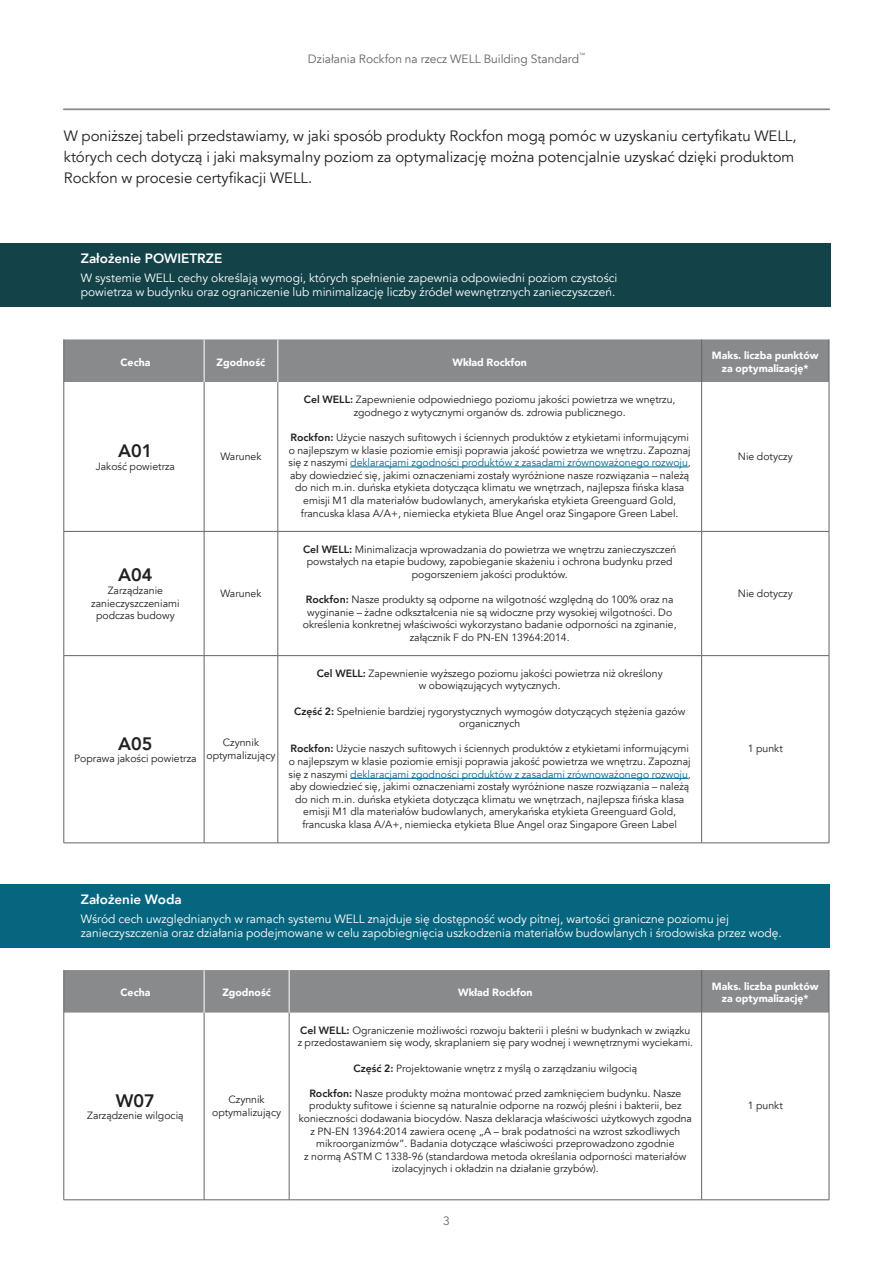
<style>
.page{position:relative;width:893px;height:1263px;background:#fff}
.page>*{position:absolute;margin:0;border:0;box-sizing:border-box;transform-origin:0 0}
.t1{font:800 18px "Avenir";color:#231f20}
.t2{font:15px/21px "Avenir";color:#231f20}
.t3{font:800 13.5px "Avenir";color:#fff}
.t4{font:12px/14.4px "Avenir";color:#fff}
.t5{font:12px "Avenir";color:#636466}
.t6{font:10.5px/12.6px "Avenir";color:#231f20;text-align:center}
.t7{font:900 10.5px/12.6px "Avenir";color:#fff;text-align:center}
.t8{font:6px "Avenir";color:#636466}
.s1{font-weight:800}
.s2{color:#006893}
</style>
<div class="page">
<hr style="left:64px;top:108px;width:765px;height:2px;background:#888a8c">
<div style="left:65px;top:339px;width:764px;height:43px;background:#888a8c"></div>
<hr style="left:64px;top:382px;width:1px;height:149px;background:#636466">
<hr style="left:204px;top:382px;width:1px;height:149px;background:#636466">
<hr style="left:278px;top:382px;width:1px;height:149px;background:#636466">
<hr style="left:701px;top:382px;width:1px;height:149px;background:#636466">
<hr style="left:829px;top:382px;width:1px;height:149px;background:#636466">
<hr style="left:64px;top:531px;width:140px;height:1px;background:#636466">
<hr style="left:64px;top:532px;width:1px;height:123px;background:#636466">
<hr style="left:204px;top:531px;width:74px;height:1px;background:#636466">
<hr style="left:204px;top:532px;width:1px;height:123px;background:#636466">
<hr style="left:278px;top:531px;width:424px;height:1px;background:#636466">
<hr style="left:278px;top:532px;width:1px;height:123px;background:#636466">
<hr style="left:702px;top:531px;width:127px;height:1px;background:#636466">
<hr style="left:701px;top:532px;width:1px;height:123px;background:#636466">
<hr style="left:829px;top:532px;width:1px;height:123px;background:#636466">
<hr style="left:64px;top:655px;width:140px;height:1px;background:#636466">
<hr style="left:64px;top:656px;width:1px;height:187px;background:#636466">
<hr style="left:204px;top:655px;width:74px;height:1px;background:#636466">
<hr style="left:204px;top:656px;width:1px;height:187px;background:#636466">
<hr style="left:278px;top:655px;width:424px;height:1px;background:#636466">
<hr style="left:278px;top:656px;width:1px;height:187px;background:#636466">
<hr style="left:702px;top:655px;width:127px;height:1px;background:#636466">
<hr style="left:701px;top:656px;width:1px;height:187px;background:#636466">
<hr style="left:829px;top:656px;width:1px;height:187px;background:#636466">
<hr style="left:64px;top:843px;width:140px;height:1px;background:#636466">
<hr style="left:204px;top:843px;width:74px;height:1px;background:#636466">
<hr style="left:278px;top:843px;width:424px;height:1px;background:#636466">
<hr style="left:702px;top:843px;width:127px;height:1px;background:#636466">
<hr style="left:64px;top:339px;width:1px;height:43px;background:#636466">
<hr style="left:701px;top:339px;width:1px;height:43px;background:#636466">
<hr style="left:829px;top:339px;width:1px;height:43px;background:#636466">
<hr style="left:204px;top:339px;width:1px;height:43px;background:#fff">
<hr style="left:278px;top:339px;width:1px;height:43px;background:#fff">
<hr style="left:350px;top:467px;width:338px;height:1px;background:#006893">
<hr style="left:350px;top:778px;width:338px;height:1px;background:#006893">
<div style="left:65px;top:970px;width:764px;height:42px;background:#888a8c"></div>
<hr style="left:64px;top:1012px;width:1px;height:187px;background:#636466">
<hr style="left:204px;top:1012px;width:1px;height:187px;background:#636466">
<hr style="left:289px;top:1012px;width:1px;height:187px;background:#636466">
<hr style="left:701px;top:1012px;width:1px;height:187px;background:#636466">
<hr style="left:829px;top:1012px;width:1px;height:187px;background:#636466">
<hr style="left:64px;top:1199px;width:140px;height:1px;background:#636466">
<hr style="left:204px;top:1199px;width:85px;height:1px;background:#636466">
<hr style="left:289px;top:1199px;width:413px;height:1px;background:#636466">
<hr style="left:702px;top:1199px;width:127px;height:1px;background:#636466">
<hr style="left:64px;top:970px;width:1px;height:42px;background:#636466">
<hr style="left:701px;top:970px;width:1px;height:42px;background:#636466">
<hr style="left:829px;top:970px;width:1px;height:42px;background:#636466">
<hr style="left:204px;top:970px;width:1px;height:42px;background:#fff">
<hr style="left:289px;top:970px;width:1px;height:42px;background:#fff">
<div style="left:0;top:243px;width:830px;height:64px;background:#144249"></div>
<div style="left:0;top:884px;width:829px;height:63px;background:#07667f"></div>
<p class="t5" style="left:308px;top:52px;width:272px">Działania Rockfon na rzecz WELL Building Standard</p>
<p class="t8" style="left:579px;top:51px;width:7px">™</p>
<p class="t2" style="left:64px;top:126px;width:734px">W poniższej tabeli przedstawiamy, w jaki sposób produkty Rockfon mogą pomóc w uzyskaniu certyfikatu WELL, których cech dotyczą i jaki maksymalny poziom za optymalizację można potencjalnie uzyskać dzięki produktom<br>Rockfon w procesie certyfikacji WELL.</p>
<p class="t3" style="left:81px;top:248px;width:143px">Założenie POWIETRZE</p>
<p class="t4" style="left:81px;top:271px;width:538px">W systemie WELL cechy określają wymogi, których spełnienie zapewnia odpowiedni poziom czystości powietrza w budynku oraz ograniczenie lub minimalizację liczby źródeł wewnętrznych zanieczyszczeń.</p>
<p class="t7" style="left:120px;top:355px;width:31px">Cecha</p>
<p class="t7" style="left:217px;top:355px;width:50px">Zgodność</p>
<p class="t7" style="left:452px;top:355px;width:76px">Wkład Rockfon</p>
<p class="t7" style="left:712px;top:349px;width:108px">Maks. liczba punktów za optymalizację*</p>
<h1 class="t1" style="left:118px;top:437px;width:36px">A01</h1>
<p class="t6" style="left:96px;top:460px;width:81px">Jakość powietrza</p>
<p class="t6" style="left:220px;top:450px;width:43px">Warunek</p>
<h1 class="t1" style="left:118px;top:561px;width:36px">A04</h1>
<p class="t6" style="left:91px;top:584px;width:90px">Zarządzanie zanieczyszczeniami podczas budowy</p>
<p class="t6" style="left:220px;top:587px;width:43px">Warunek</p>
<h1 class="t1" style="left:118px;top:729px;width:36px">A05</h1>
<p class="t6" style="left:74px;top:753px;width:124px">Poprawa jakości powietrza</p>
<p class="t6" style="left:206px;top:736px;width:71px">Czynnik optymalizujący</p>
<p class="t6" style="left:304px;top:393px;width:373px"><span class="s1">Cel WELL:</span> Zapewnienie odpowiedniego poziomu jakości powietrza we wnętrzu, zgodnego z wytycznymi organów ds. zdrowia publicznego.</p>
<p class="t6" style="left:289px;top:431px;width:404px"><span class="s1">Rockfon:</span> Użycie naszych sufitowych i ściennych produktów z etykietami informującymi o najlepszym w klasie poziomie emisji poprawia jakość powietrza we wnętrzu. Zapoznaj się z naszymi <span class="s2">deklaracjami zgodności produktów z zasadami zrównoważonego rozwoju</span>, aby dowiedzieć się, jakimi oznaczeniami zostały wyróżnione nasze rozwiązania – należą do nich m.in. duńska etykieta dotycząca klimatu we wnętrzach, najlepsza fińska klasa emisji M1 dla materiałów budowlanych, amerykańska etykieta Greenguard Gold, francuska klasa A/A+, niemiecka etykieta Blue Angel oraz Singapore Green Label.</p>
<p class="t6" style="left:303px;top:543px;width:375px"><span class="s1">Cel WELL:</span> Minimalizacja wprowadzania do powietrza we wnętrzu zanieczyszczeń powstałych na etapie budowy, zapobieganie skażeniu i ochrona budynku przed pogorszeniem jakości produktów.</p>
<p class="t6" style="left:303px;top:593px;width:375px"><span class="s1">Rockfon:</span> Nasze produkty są odporne na wilgotność względną do 100% oraz na wyginanie – żadne odkształcenia nie są widoczne przy wysokiej wilgotności. Do określenia konkretnej właściwości wykorzystano badanie odporności na zginanie, załącznik F do PN-EN 13964:2014.</p>
<p class="t6" style="left:738px;top:450px;width:56px">Nie dotyczy</p>
<p class="t6" style="left:738px;top:587px;width:56px">Nie dotyczy</p>
<p class="t6" style="left:317px;top:667px;width:348px"><span class="s1">Cel WELL:</span> Zapewnienie wyższego poziomu jakości powietrza niż określony w obowiązujących wytycznych.</p>
<p class="t6" style="left:294px;top:705px;width:393px"><span class="s1">Część 2:</span> Spełnienie bardziej rygorystycznych wymogów dotyczących stężenia gazów organicznych</p>
<p class="t6" style="left:289px;top:743px;width:404px"><span class="s1">Rockfon:</span> Użycie naszych sufitowych i ściennych produktów z etykietami informującymi o najlepszym w klasie poziomie emisji poprawia jakość powietrza we wnętrzu. Zapoznaj się z naszymi <span class="s2">deklaracjami zgodności produktów z zasadami zrównoważonego rozwoju</span>, aby dowiedzieć się, jakimi oznaczeniami zostały wyróżnione nasze rozwiązania – należą do nich m.in. duńska etykieta dotycząca klimatu we wnętrzach, najlepsza fińska klasa emisji M1 dla materiałów budowlanych, amerykańska etykieta Greenguard Gold, francuska klasa A/A+, niemiecka etykieta Blue Angel oraz Singapore Green Label</p>
<p class="t6" style="left:748px;top:743px;width:37px">1 punkt</p>
<p class="t3" style="left:81px;top:889px;width:102px">Założenie Woda</p>
<p class="t4" style="left:81px;top:911px;width:703px">Wśród cech uwzględnianych w ramach systemu WELL znajduje się dostępność wody pitnej, wartości graniczne poziomu jej zanieczyszczenia oraz działania podejmowane w celu zapobiegnięcia uszkodzenia materiałów budowlanych i środowiska przez wodę.</p>
<p class="t7" style="left:120px;top:986px;width:31px">Cecha</p>
<p class="t7" style="left:222px;top:986px;width:50px">Zgodność</p>
<p class="t7" style="left:458px;top:986px;width:76px">Wkład Rockfon</p>
<p class="t7" style="left:712px;top:979px;width:108px">Maks. liczba punktów za optymalizację*</p>
<h1 class="t1" style="left:116px;top:1086px;width:40px">W07</h1>
<p class="t6" style="left:87px;top:1110px;width:98px">Zarządzenie wilgocią</p>
<p class="t6" style="left:212px;top:1093px;width:71px">Czynnik optymalizujący</p>
<p class="t6" style="left:298px;top:1024px;width:397px;text-align:left"><span class="s1">Cel WELL:</span> Ograniczenie możliwości rozwoju bakterii i pleśni w budynkach w związku z przedostawaniem się wody, skraplaniem się pary wodnej i wewnętrznymi wyciekami.</p>
<p class="t6" style="left:354px;top:1062px;width:285px"><span class="s1">Część 2:</span> Projektowanie wnętrz z myślą o zarządzaniu wilgocią</p>
<p class="t6" style="left:299px;top:1087px;width:395px"><span class="s1">Rockfon:</span> Nasze produkty można montować przed zamknięciem budynku. Nasze produkty sufitowe i ścienne są naturalnie odporne na rozwój pleśni i bakterii, bez konieczności dodawania biocydów. Nasza deklaracja właściwości użytkowych zgodna z PN-EN 13964:2014 zawiera ocenę „A – brak podatności na wzrost szkodliwych mikroorganizmów”. Badania dotyczące właściwości przeprowadzono zgodnie<br>z normą ASTM C 1338-96 (standardowa metoda określania odporności materiałów izolacyjnych i okładzin na działanie grzybów).</p>
<p class="t5" style="left:443px;top:1213px;width:8px">3</p>
<p class="t6" style="left:748px;top:1099px;width:37px">1 punkt</p>
</div>
